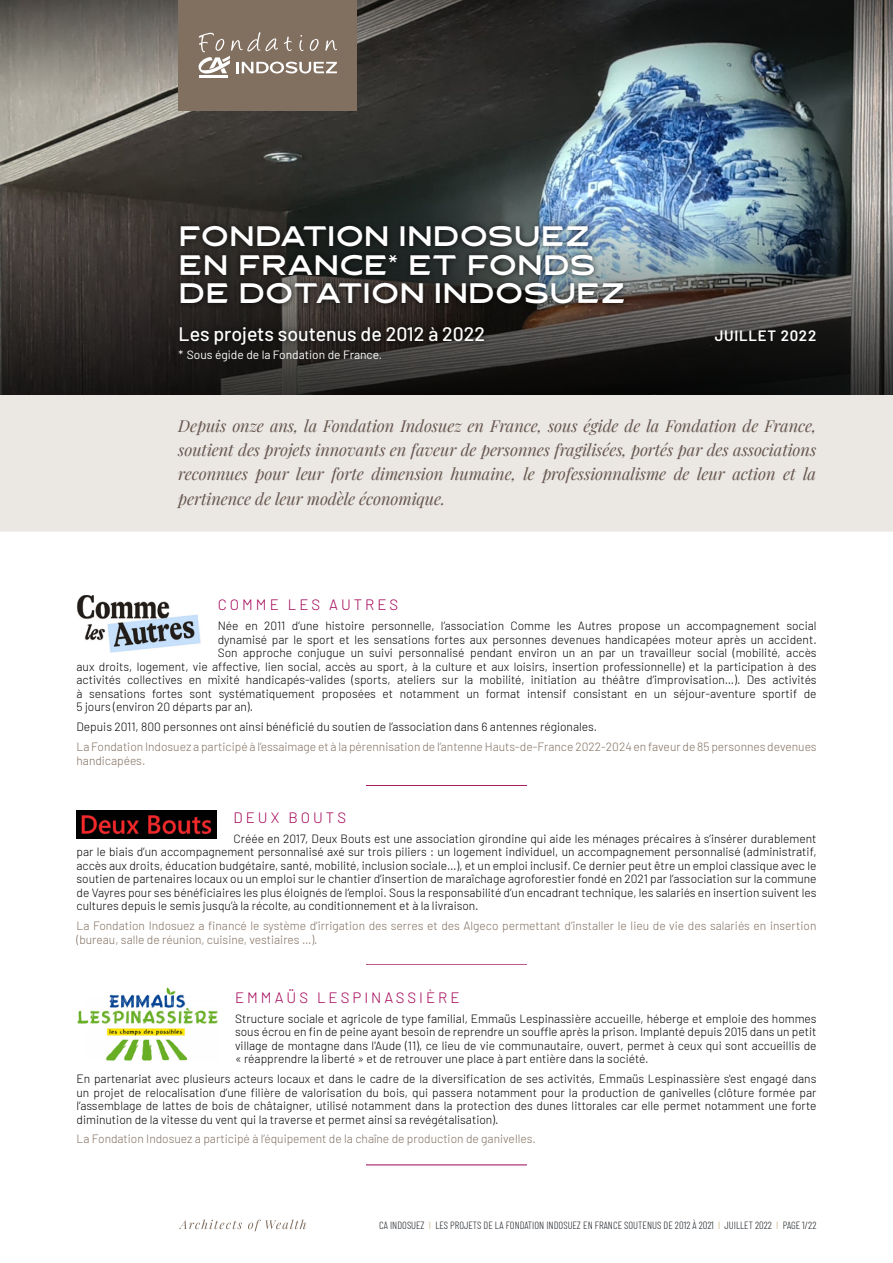
<style>
.page{position:relative;width:893px;height:1263px;background:#fff}
.page>*{position:absolute;margin:0;border:0;box-sizing:border-box;transform-origin:0 0}
.t1{font:27px/28.5px "Asterone";color:#fff}
.t2{font:500 19.5px "Barlow";color:#fff}
.t3{font:italic 16.5px/24px "Playfair Display";letter-spacing:-.005em;color:#67574f;text-align:justify}
.t4{font:300 15px "Barlow";letter-spacing:.2em;color:#a20055}
.t5{font:600 15px "Barlow";letter-spacing:.05em;color:#fff}
.t6{font:300 12px/13.5px "Barlow";color:#000;text-align:justify}
.t7{font:300 12px/13.5px "Barlow";color:#816f60}
.t8{font:12px "Barlow";color:#fff}
.t9{font:300 10.5px "Barlow Condensed";color:#252a2f}
.s1{color:#c6ab75}
</style>
<div class="page">
<svg style="left:179px;top:1219px;width:127px;height:12px"></svg>
<div style="left:0;top:395px;width:893px;height:136px;background:#ebe7e3"></div>
<img style="left:77px;top:595px;width:124px;height:58px">
<hr style="left:367px;top:785px;width:160px;height:1px;background:#a10257">
<hr style="left:367px;top:965px;width:159px;height:1px;background:#a10257">
<img style="left:77px;top:810px;width:139px;height:28px">
<hr style="left:367px;top:1165px;width:159px;height:1px;background:#a10257">
<img style="left:77px;top:987px;width:141px;height:74px">
<img style="left:0;top:97px;width:893px;height:107px">
<svg style="left:0;top:0;width:893px;height:97px;background:#4d4f4d"></svg>
<svg style="left:0;top:204px;width:893px;height:191px;background:#3c3d3e"></svg>
<div style="left:175px;top:220px;width:455px;height:89px;background:#000;opacity:.7"></div>
<div style="left:174px;top:321px;width:316px;height:30px;background:#000;opacity:.7"></div>
<div style="left:179px;top:0;width:178px;height:110px;background:#816f60"></div>
<hr style="left:199px;top:75px;width:29px;height:3px;background:#fff">
<svg style="left:198px;top:32px;width:139px;height:42px"></svg>
<h1 class="t1" style="left:179px;top:222px;width:449px">FONDATION INDOSUEZ<br>EN FRANCE* ET FONDS<br>DE DOTATION INDOSUEZ</h1>
<h2 class="t2" style="left:179px;top:320px;width:308px">Les projets soutenus de 2012 à 2022</h2>
<p class="t8" style="left:179px;top:346px;width:205px">* Sous égide de la Fondation de France.</p>
<p class="t5" style="left:715px;top:325px;width:103px">JUILLET 2022</p>
<p class="t3" style="left:178px;top:413px;width:640px">Depuis onze ans, la Fondation Indosuez en France, sous égide de la Fondation de France, soutient des projets innovants en faveur de personnes fragilisées, portés par des associations reconnues pour leur forte dimension humaine, le professionnalisme de leur action et la pertinence de leur modèle économique.</p>
<p class="t4" style="left:218px;top:594px;width:182px">COMME LES AUTRES</p>
<p class="t6" style="left:218px;top:618px;width:600px">Née en 2011 d’une histoire personnelle, l’association Comme les Autres propose un accompagnement social</p>
<p class="t6" style="left:218px;top:632px;width:600px">dynamisé par le sport et les sensations fortes aux personnes devenues handicapées moteur après un accident.</p>
<p class="t6" style="left:218px;top:645px;width:600px">Son approche conjugue un suivi personnalisé pendant environ un an par un travailleur social (mobilité, accès</p>
<p class="t6" style="left:77px;top:659px;width:742px">aux droits, logement, vie affective, lien social, accès au sport, à la culture et aux loisirs, insertion professionnelle) et la participation à des</p>
<p class="t6" style="left:77px;top:672px;width:742px">activités collectives en mixité handicapés-valides (sports, ateliers sur la mobilité, initiation au théâtre d’improvisation…). Des activités</p>
<p class="t6" style="left:77px;top:686px;width:742px">à sensations fortes sont systématiquement proposées et notamment un format intensif consistant en un séjour-aventure sportif de</p>
<p class="t6" style="left:77px;top:699px;width:178px">5 jours (environ 20 départs par an).</p>
<p class="t6" style="left:77px;top:719px;width:522px">Depuis 2011, 800 personnes ont ainsi bénéficié du soutien de l’association dans 6 antennes régionales.</p>
<p class="t7" style="left:77px;top:739px;width:742px">La Fondation Indosuez a participé à l’essaimage et à la pérennisation de l’antenne Hauts-de-France 2022-2024 en faveur de 85 personnes devenues handicapées.</p>
<p class="t4" style="left:233px;top:806px;width:114px">DEUX BOUTS</p>
<p class="t6" style="left:77px;top:831px;width:741px;text-indent:157px">Créée en 2017, Deux Bouts est une association girondine qui aide les ménages précaires à s’insérer durablement par le biais d’un accompagnement personnalisé axé sur trois piliers : un logement individuel, un accompagnement personnalisé (administratif, accès aux droits, éducation budgétaire, santé, mobilité, inclusion sociale…), et un emploi inclusif. Ce dernier peut être un emploi classique avec le soutien de partenaires locaux ou un emploi sur le chantier d’insertion de maraîchage agroforestier fondé en 2021 par l’association sur la commune de Vayres pour ses bénéficiaires les plus éloignés de l’emploi. Sous la responsabilité d’un encadrant technique, les salariés en insertion suivent les cultures depuis le semis jusqu’à la récolte, au conditionnement et à la livraison.</p>
<p class="t7" style="left:77px;top:918px;width:741px">La Fondation Indosuez a financé le système d’irrigation des serres et des Algeco permettant d’installer le lieu de vie des salariés en insertion (bureau, salle de réunion, cuisine, vestiaires …).</p>
<p class="t4" style="left:235px;top:986px;width:226px">EMMAÜS LESPINASSIÈRE</p>
<p class="t6" style="left:235px;top:1011px;width:583px">Structure sociale et agricole de type familial, Emmaüs Lespinassière accueille, héberge et emploie des hommes sous écrou en fin de peine ayant besoin de reprendre un souffle après la prison. Implanté depuis 2015 dans un petit village de montagne dans l'Aude (11), ce lieu de vie communautaire, ouvert, permet à ceux qui sont accueillis de « réapprendre la liberté » et de retrouver une place à part entière dans la société.</p>
<p class="t6" style="left:77px;top:1071px;width:741px">En partenariat avec plusieurs acteurs locaux et dans le cadre de la diversification de ses activités, Emmaüs Lespinassière s'est engagé dans un projet de relocalisation d’une filière de valorisation du bois, qui passera notamment pour la production de ganivelles (clôture formée par l’assemblage de lattes de bois de châtaigner, utilisé notamment dans la protection des dunes littorales car elle permet notamment une forte diminution de la vitesse du vent qui la traverse et permet ainsi sa revégétalisation).</p>
<p class="t7" style="left:77px;top:1131px;width:461px">La Fondation Indosuez a participé à l’équipement de la chaîne de production de ganivelles.</p>
<p class="t9" style="left:379px;top:1218px;width:439px">CA INDOSUEZ <span class="s1">I</span> LES PROJETS DE LA FONDATION INDOSUEZ EN FRANCE SOUTENUS DE 2012 À 2021 <span class="s1">I</span> JUILLET 2022 <span class="s1">I</span> PAGE 1/22</p>
</div>
